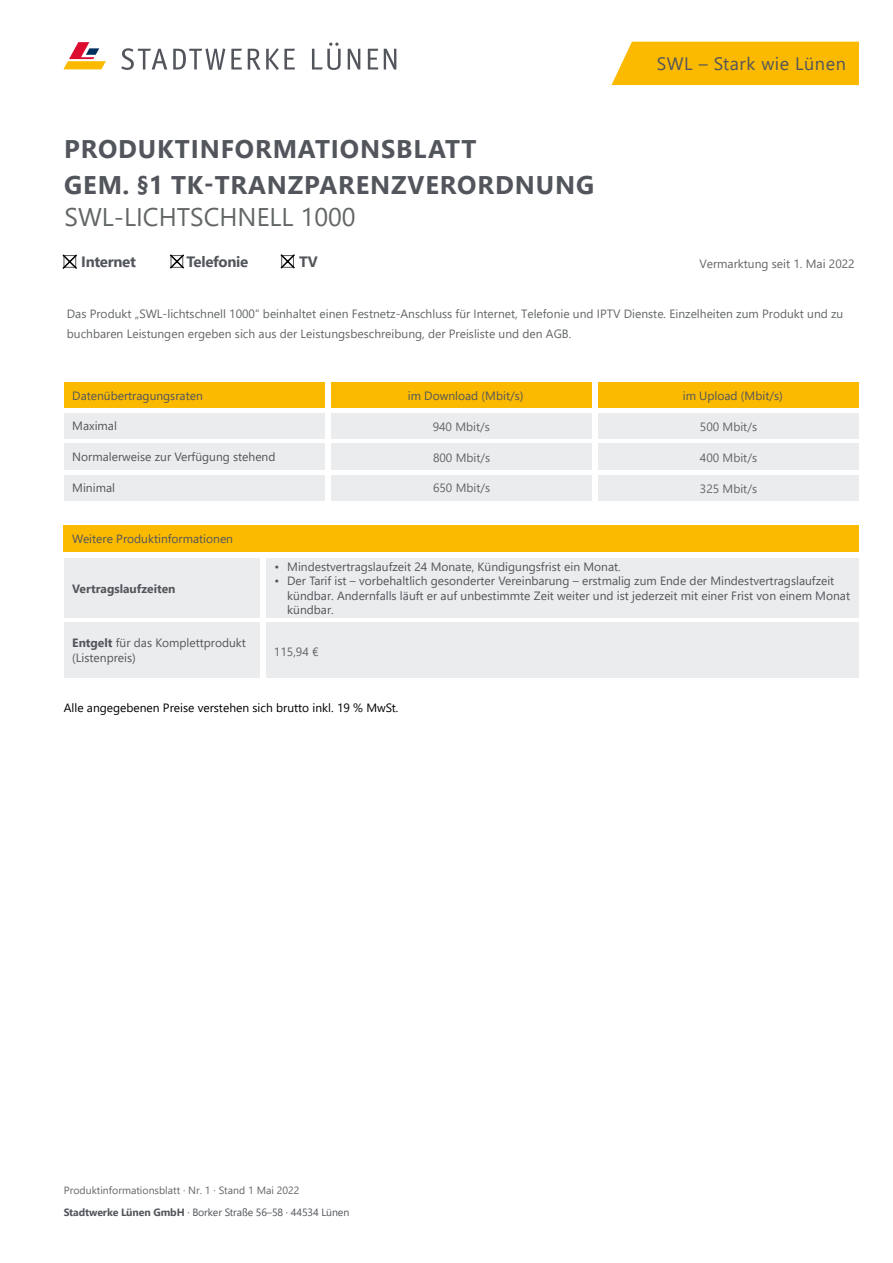
<style>
.page{position:relative;width:893px;height:1263px;background:#fff}
.page>*{position:absolute;margin:0;border:0;box-sizing:border-box;transform-origin:0 0}
.t1{font:700 25.5px/36px "Segoe UI";letter-spacing:.035em;color:#52555b}
.t2{font:25.5px "Segoe UI";color:#636666}
.t3{font:18px "Segoe UI";letter-spacing:.03em;color:#52555b}
.t4{font:700 15px "Segoe UI";letter-spacing:-.02em;color:#52555b}
.t5{font:12px/14.4px "Segoe UI";color:#52555b}
.t6{font:12px/20.5px "Segoe UI";color:#636666}
.t7{font:12px "Segoe UI";color:#000}
.t8{font:700 12px "Segoe UI";color:#52555b}
.t9{font:10.5px "Segoe UI";letter-spacing:-.01em;color:#52555b}
.t10{font:10.5px "Segoe UI";color:#636666}
.s1{font-weight:700}
</style>
<div class="page">
<div style="left:64px;top:526px;width:795px;height:26px;background:#fbba00"></div>
<div style="left:64px;top:558px;width:195px;height:60px;background:#ebeced"></div>
<div style="left:64px;top:623px;width:195px;height:55px;background:#ebeced"></div>
<div style="left:64px;top:383px;width:260px;height:25px;background:#fbba00"></div>
<div style="left:64px;top:413px;width:260px;height:26px;background:#ebeced"></div>
<div style="left:64px;top:444px;width:260px;height:26px;background:#ebeced"></div>
<div style="left:64px;top:475px;width:260px;height:25px;background:#ebeced"></div>
<div style="left:266px;top:558px;width:593px;height:60px;background:#ebeced"></div>
<div style="left:266px;top:623px;width:593px;height:55px;background:#ebeced"></div>
<div style="left:331px;top:413px;width:261px;height:26px;background:#ebeced"></div>
<div style="left:331px;top:444px;width:261px;height:26px;background:#ebeced"></div>
<div style="left:331px;top:475px;width:261px;height:25px;background:#ebeced"></div>
<div style="left:331px;top:383px;width:261px;height:25px;background:#fbba00"></div>
<div style="left:598px;top:413px;width:261px;height:26px;background:#ebeced"></div>
<div style="left:598px;top:444px;width:261px;height:26px;background:#ebeced"></div>
<div style="left:598px;top:475px;width:261px;height:25px;background:#ebeced"></div>
<div style="left:598px;top:383px;width:261px;height:25px;background:#fbba00"></div>
<svg style="left:121px;top:48px;width:46px;height:22px"></svg>
<svg style="left:173px;top:48px;width:52px;height:22px"></svg>
<svg style="left:231px;top:49px;width:11px;height:21px"></svg>
<svg style="left:248px;top:49px;width:12px;height:21px"></svg>
<svg style="left:266px;top:48px;width:29px;height:22px"></svg>
<svg style="left:312px;top:43px;width:29px;height:27px"></svg>
<svg style="left:348px;top:49px;width:12px;height:21px"></svg>
<svg style="left:368px;top:49px;width:10px;height:21px"></svg>
<svg style="left:384px;top:49px;width:12px;height:21px"></svg>
<svg style="left:63px;top:42px;width:43px;height:27px"></svg>
<div style="left:611px;top:42px;width:248px;height:43px;background:#fbba00"></div>
<svg style="left:62px;top:254px;width:15px;height:15px"></svg>
<svg style="left:169px;top:254px;width:15px;height:15px"></svg>
<svg style="left:280px;top:254px;width:15px;height:15px"></svg>
<h1 class="t1" style="left:64px;top:129px;width:531px">PRODUKTINFORMATIONSBLATT<br>GEM. §1 TK-TRANZPARENZVERORDNUNG</h1>
<h1 class="t2" style="left:65px;top:193px;width:293px">SWL-LICHTSCHNELL 1000</h1>
<p class="t4" style="left:81px;top:247px;width:56px">Internet</p>
<p class="t4" style="left:186px;top:247px;width:63px">Telefonie</p>
<p class="t4" style="left:299px;top:247px;width:20px">TV</p>
<h2 class="t3" style="left:657px;top:47px;width:191px">SWL – Stark wie Lünen</h2>
<p class="t6" style="left:699px;top:252px;width:157px">Vermarktung seit 1. Mai 2022</p>
<p class="t6" style="left:67px;top:302px;width:778px">Das Produkt „SWL-lichtschnell 1000“ beinhaltet einen Festnetz-Anschluss für Internet, Telefonie und IPTV Dienste. Einzelheiten zum Produkt und zu buchbaren Leistungen ergeben sich aus der Leistungsbeschreibung, der Preisliste und den AGB.</p>
<p class="t5" style="left:72px;top:387px;width:132px">Datenübertragungsraten</p>
<p class="t5" style="left:72px;top:418px;width:46px">Maximal</p>
<p class="t5" style="left:72px;top:449px;width:205px">Normalerweise zur Verfügung stehend</p>
<p class="t5" style="left:72px;top:480px;width:44px">Minimal</p>
<p class="t5" style="left:72px;top:530px;width:162px">Weitere Produktinformationen</p>
<p class="t5" style="left:408px;top:387px;width:117px">im Download (Mbit/s)</p>
<p class="t5" style="left:683px;top:387px;width:102px">im Upload (Mbit/s)</p>
<p class="t6" style="left:433px;top:415px;width:59px">940 Mbit/s</p>
<p class="t6" style="left:433px;top:446px;width:59px">800 Mbit/s</p>
<p class="t6" style="left:433px;top:476px;width:59px">650 Mbit/s</p>
<p class="t6" style="left:700px;top:416px;width:59px">500 Mbit/s</p>
<p class="t6" style="left:700px;top:446px;width:59px">400 Mbit/s</p>
<p class="t6" style="left:700px;top:477px;width:59px">325 Mbit/s</p>
<p class="t8" style="left:72px;top:577px;width:105px">Vertragslaufzeiten</p>
<p class="t5" style="left:72px;top:635px;width:175px"><span class="s1">Entgelt</span> für das Komplettprodukt (Listenpreis)</p>
<p class="t5" style="left:274px;top:558px;width:348px">• Mindestvertragslaufzeit 24 Monate, Kündigungsfrist ein Monat.</p>
<p class="t5" style="left:287px;top:573px;width:564px;text-indent:-13px">• Der Tarif ist – vorbehaltlich gesonderter Vereinbarung – erstmalig zum Ende der Mindestvertragslaufzeit kündbar. Andernfalls läuft er auf unbestimmte Zeit weiter und ist jederzeit mit einer Frist von einem Monat kündbar.</p>
<p class="t6" style="left:274px;top:640px;width:46px">115,94 €</p>
<p class="t7" style="left:64px;top:696px;width:336px">Alle angegebenen Preise verstehen sich brutto inkl. 19 % MwSt.</p>
<p class="t10" style="left:64px;top:1180px;width:237px">Produktinformationsblatt · Nr. 1 · Stand 1 Mai 2022</p>
<p class="t9" style="left:64px;top:1203px;width:287px"><span class="s1">Stadtwerke Lünen GmbH</span> · Borker Straße 56–58 · 44534 Lünen</p>
</div>
